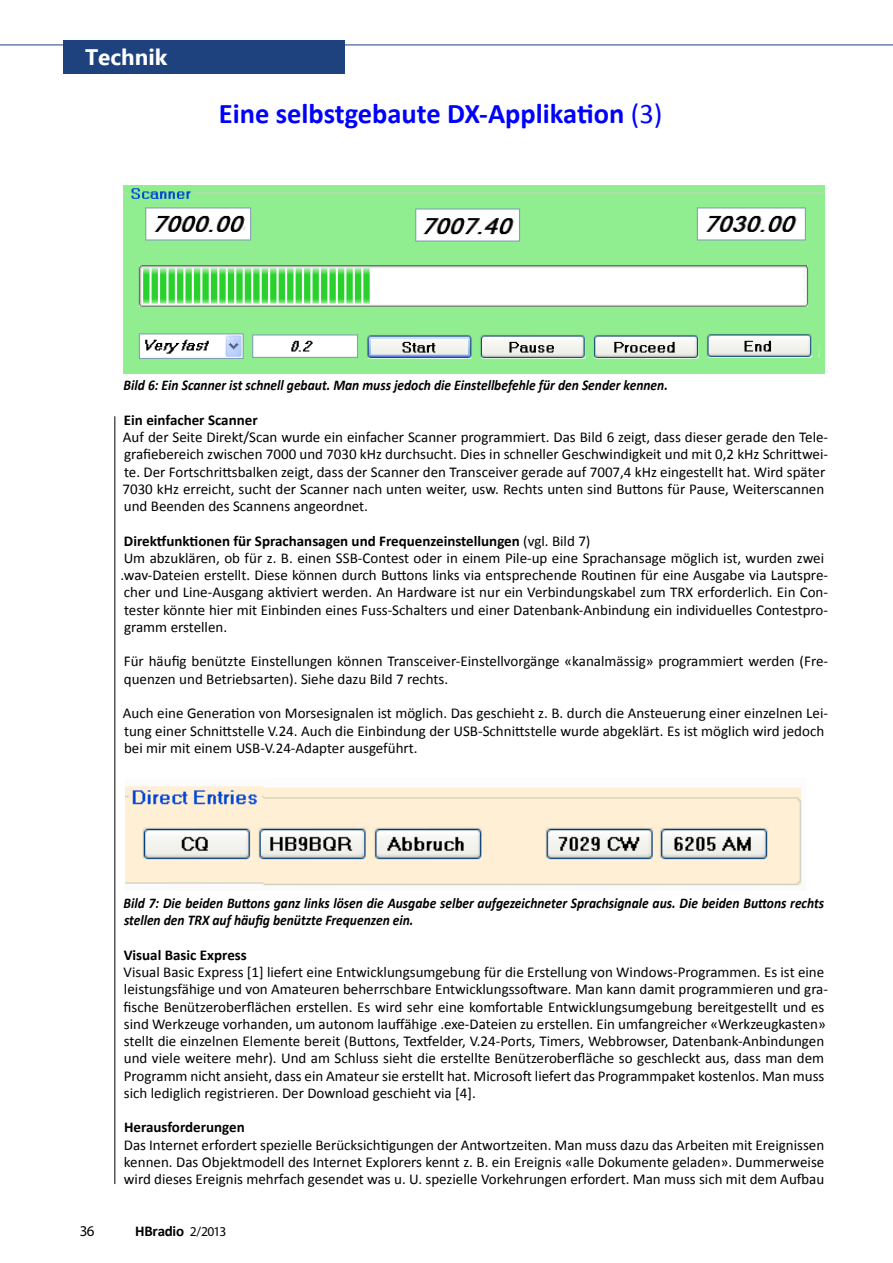
<style>
.page{position:relative;width:893px;height:1263px;background:#fff}
.page>*{position:absolute;margin:0;border:0;box-sizing:border-box;transform-origin:0 0}
.t1{font:700 28.5px "Calibri";color:#00f}
.t2{font:700 22.5px "Ebrima";color:#fff}
.t3{font:15px/17.2px "Calibri";color:#000}
.t4{font:700 15px "Calibri";color:#000}
.t5{font:15px "Myriad Pro";color:#000}
.t6{font:italic 700 14.85px/17.2px "Calibri";color:#000;scale:.91 1}
.s1{font-weight:400}
.s2{font-weight:700}
.s3{font-family:"Myriad Pro";font-weight:400;font-size:13.5px}
</style>
<div class="page">
<hr style="left:0;top:45px;width:893px;height:1px;background:#1d427e">
<div style="left:63px;top:40px;width:282px;height:33px;background:#1d427e"></div>
<hr style="left:114px;top:416px;width:1px;height:768px;background:#000">
<img style="left:123px;top:186px;width:702px;height:187px">
<img style="left:125px;top:786px;width:677px;height:100px">
<h2 class="t2" style="left:85px;top:40px;width:84px">Technik</h2>
<h1 class="t1" style="left:219px;top:96px;width:445px">Eine selbstgebaute DX-Applikation <span class="s1">(3)</span></h1>
<p class="t6" style="left:124px;top:377px;width:600px">Bild 6: Ein Scanner ist schnell gebaut. Man muss jedoch die Einstellbefehle für den Sender kennen.</p>
<p class="t4" style="left:124px;top:410px;width:135px">Ein einfacher Scanner</p>
<p class="t3" style="left:122px;top:429px;width:707px">Auf der Seite Direkt/Scan wurde ein einfacher Scanner programmiert. Das Bild 6 zeigt, dass dieser gerade den Tele&shy;grafiebereich zwischen 7000 und 7030 kHz durchsucht. Dies in schneller Geschwindigkeit und mit 0,2 kHz Schrittwei&shy;te. Der Fortschrittsbalken zeigt, dass der Scanner den Transceiver gerade auf 7007,4 kHz eingestellt hat. Wird später 7030 kHz erreicht, sucht der Scanner nach unten weiter, usw. Rechts unten sind Buttons für Pause, Weiterscannen und Beenden des Scannens angeordnet.</p>
<p class="t3" style="left:121px;top:532px;width:709px"><span class="s2">Direktfunktionen für Sprachansagen und Frequenzeinstellungen</span> (vgl. Bild 7)<br>Um abzuklären, ob für z. B. einen SSB-Contest oder in einem Pile-up eine Sprachansage möglich ist, wurden zwei .wav-Dateien erstellt. Diese können durch Buttons links via entsprechende Routinen für eine Ausgabe via Lautspre&shy;cher und Line-Ausgang aktiviert werden. An Hardware ist nur ein Verbindungskabel zum TRX erforderlich. Ein Con&shy;tester könnte hier mit Einbinden eines Fuss-Schalters und einer Datenbank-Anbindung ein individuelles Contestpro&shy;gramm erstellen.</p>
<p class="t3" style="left:124px;top:653px;width:706px">Für häufig benützte Einstellungen können Transceiver-Einstellvorgänge «kanalmässig» programmiert werden (Fre&shy;quenzen und Betriebsarten). Siehe dazu Bild 7 rechts.</p>
<p class="t3" style="left:123px;top:705px;width:707px">Auch eine Generation von Morsesignalen ist möglich. Das geschieht z. B. durch die Ansteuerung einer einzelnen Lei&shy;tung einer Schnittstelle V.24. Auch die Einbindung der USB-Schnittstelle wurde abgeklärt. Es ist möglich wird jedoch bei mir mit einem USB-V.24-Adapter ausgeführt.</p>
<p class="t6" style="left:124px;top:894px;width:771px">Bild 7: Die beiden Buttons ganz links lösen die Ausgabe selber aufgezeichneter Sprachsignale aus. Die beiden Buttons rechts stellen den TRX auf häufig benützte Frequenzen ein.</p>
<p class="t4" style="left:124px;top:945px;width:125px">Visual Basic Express</p>
<p class="t3" style="left:124px;top:963px;width:706px">Visual Basic Express [1] liefert eine Entwicklungsumgebung für die Erstellung von Windows-Programmen. Es ist eine leistungsfähige und von Amateuren beherrschbare Entwicklungssoftware. Man kann damit programmieren und gra&shy;fische Benützeroberflächen erstellen. Es wird sehr eine komfortable Entwicklungsumgebung bereitgestellt und es sind Werkzeuge vorhanden, um autonom lauffähige .exe-Dateien zu erstellen. Ein umfangreicher «Werkzeugkasten» stellt die einzelnen Elemente bereit (Buttons, Textfelder, V.24-Ports, Timers, Webbrowser, Datenbank-Anbindungen und viele weitere mehr). Und am Schluss sieht die erstellte Benützeroberfläche so geschleckt aus, dass man dem Programm nicht ansieht, dass ein Amateur sie erstellt hat. Microsoft liefert das Programmpaket kostenlos. Man muss sich lediglich registrieren. Der Download geschieht via [4].</p>
<p class="t4" style="left:124px;top:1118px;width:122px">Herausforderungen</p>
<p class="t3" style="left:124px;top:1136px;width:702px;text-align:justify">Das Internet erfordert spezielle Berücksichtigungen der Antwortzeiten. Man muss dazu das Arbeiten mit Ereignissen kennen. Das Objektmodell des Internet Explorers kennt z. B. ein Ereignis «alle Dokumente geladen». Dummerweise wird dieses Ereignis mehrfach gesendet was u. U. spezielle Vorkehrungen erfordert. Man muss sich mit dem Aufbau</p>
<p class="t5" style="left:80px;top:1221px;width:16px">36</p>
<p class="t4" style="left:135px;top:1221px;width:93px">HBradio <span class="s3">2/2013</span></p>
</div>
